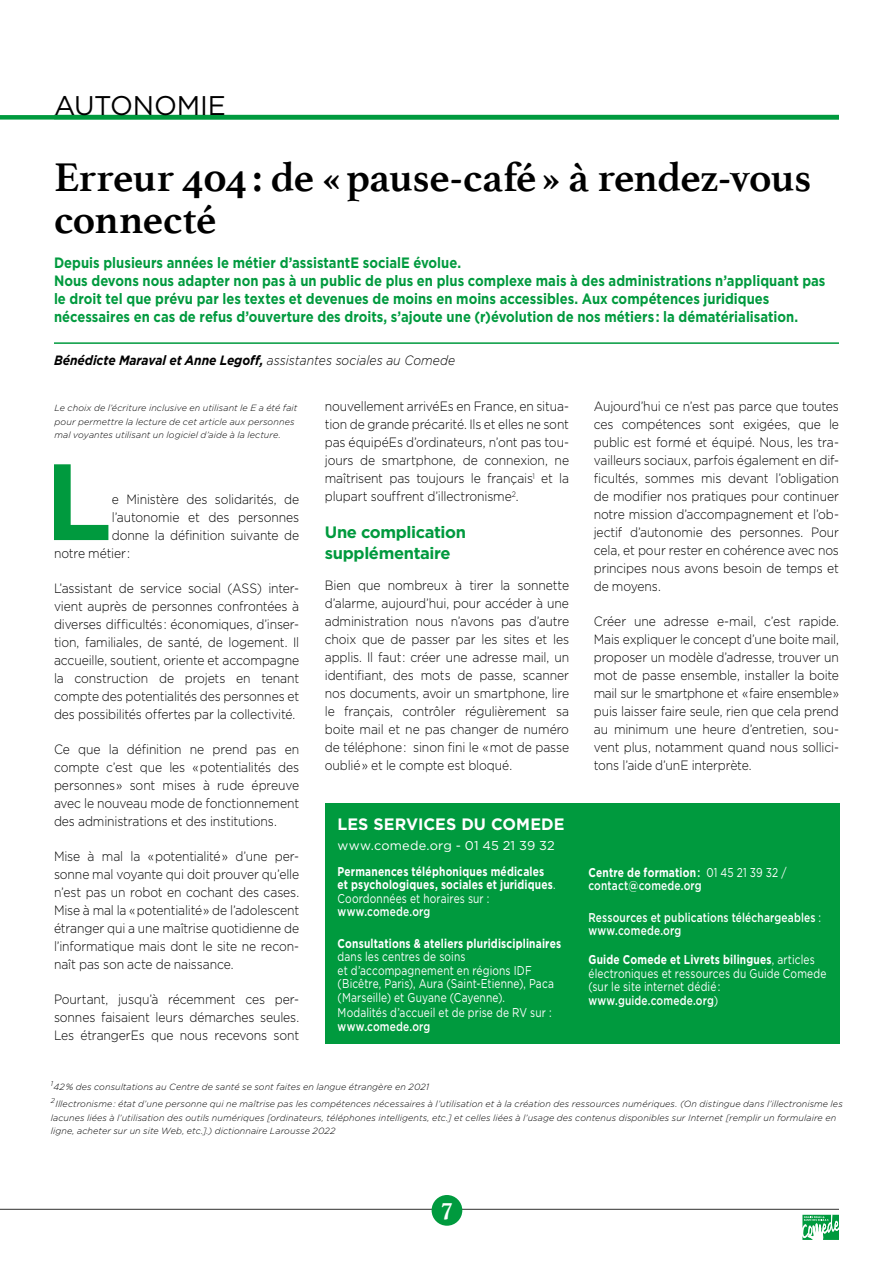
<style>
.page{position:relative;width:893px;height:1263px;background:#fff}
.page>*{position:absolute;margin:0;border:0;box-sizing:border-box;transform-origin:0 0}
.t1{font:700 108.15px "Gotham";color:#009a3e}
.t2{font:700 42px/42px "Athelas";letter-spacing:-.015em;color:#000}
.t3{font:27px "Gotham";letter-spacing:-.005em;color:#000}
.t4{font:700 25.2px "Athelas";color:#fff}
.t5{font:700 16.5px/21.6px "Gotham";letter-spacing:-.02em;color:#009a3e}
.t6{font:700 16.5px "Gotham";letter-spacing:.005em;color:#fff}
.t7{font:700 15px/18px "Gotham";color:#009a3e;scale:.87 1}
.t8{font:300 13.5px/18px "Gotham";letter-spacing:-.01em;color:#000;text-align:justify;scale:.9 1}
.t9{font:italic 700 13.5px "Gotham";letter-spacing:-.005em;color:#000;scale:.9 1}
.t10{font:12.75px/13.5px "Gotham";letter-spacing:.015em;color:#fff;scale:.8 1}
.t11{font:700 12.75px/13.5px "Gotham";letter-spacing:.015em;color:#fff;scale:.8 1}
.t12{font:500 12.75px/13.5px "Gotham";letter-spacing:.015em;color:#fff;scale:.8 1}
.t13{font:12.75px "Gotham";letter-spacing:.015em;color:#fff}
.t14{font:italic 300 9px/13.5px "Gotham";letter-spacing:.01em;color:#000}
.s1{font-weight:300}
.s2{font-weight:400}
.s3{font-weight:700}
.s4{font-weight:500}
</style>
<div class="page">
<hr style="left:0;top:1209px;width:839px;height:1px;background:#575756">
<div style="left:432px;top:1195px;width:30px;height:31px;background:#009a3e;border-radius:50%"></div>
<svg style="left:802px;top:1215px;width:37px;height:25px"></svg>
<div style="left:0;top:115px;width:839px;height:5px;background:#009a3e"></div>
<hr style="left:54px;top:342px;width:785px;height:2px;background:#009a3e">
<div style="left:325px;top:804px;width:514px;height:240px;background:#009a3e"></div>
<h3 class="t3" style="left:54px;top:88px;width:173px">AUTONOMIE</h3>
<h2 class="t2" style="left:54px;top:155px;width:759px">Erreur 404: de «pause-café » à rendez-vous connecté</h2>
<p class="t7" style="left:54px;top:253px;width:888px">Depuis plusieurs années le métier d’assistantE socialE évolue.<br>Nous devons nous adapter non pas à un public de plus en plus complexe mais à des administrations n’appliquant pas le droit tel que prévu par les textes et devenues de moins en moins accessibles. Aux compétences juridiques nécessaires en cas de refus d’ouverture des droits, s’ajoute une (r)évolution de nos métiers : la dématérialisation.</p>
<p class="t9" style="left:54px;top:351px;width:447px">Bénédicte Maraval et Anne Legoff, <span class="s1">assistantes sociales au Comede</span></p>
<p class="t14" style="left:55px;top:401px;width:244px">Le choix de l’écriture inclusive en utilisant le E a été fait pour permettre la lecture de cet article aux personnes mal voyantes utilisant un logiciel d’aide à la lecture.</p>
<h1 class="t1" style="left:45px;top:430px;width:68px">L</h1>
<p class="t8" style="left:112px;top:490px;width:210px">e Ministère des solidarités, de</p>
<p class="t8" style="left:112px;top:508px;width:210px">l’autonomie et des personnes</p>
<p class="t8" style="left:112px;top:526px;width:210px">donne la définition suivante de</p>
<p class="t8" style="left:54px;top:544px;width:86px">notre métier :</p>
<p class="t8" style="left:54px;top:579px;width:274px">L’assistant de service social (ASS) inter&shy;vient auprès de personnes confrontées à diverses difficultés : économiques, d’inser&shy;tion, familiales, de santé, de logement. Il accueille, soutient, oriente et accompagne la construction de projets en tenant compte des potentialités des personnes et des possibilités offertes par la collectivité.</p>
<p class="t8" style="left:54px;top:740px;width:274px">Ce que la définition ne prend pas en compte c’est que les « potentialités des personnes » sont mises à rude épreuve avec le nouveau mode de fonctionnement des administrations et des institutions.</p>
<p class="t8" style="left:54px;top:847px;width:274px">Mise à mal la « potentialité » d’une per&shy;sonne mal voyante qui doit prouver qu’elle n’est pas un robot en cochant des cases.<br>Mise à mal la « potentialité » de l’adolescent étranger qui a une maîtrise quotidienne de l’informatique mais dont le site ne recon&shy;naît pas son acte de naissance.</p>
<p class="t8" style="left:54px;top:990px;width:274px">Pourtant, jusqu’à récemment ces per&shy;sonnes faisaient leurs démarches seules.<br>Les étrangerEs que nous recevons sont</p>
<p class="t8" style="left:325px;top:397px;width:273px">nouvellement arrivéEs en France, en situa&shy;tion de grande précarité. Ils et elles ne sont pas équipéEs d’ordinateurs, n’ont pas tou&shy;jours de smartphone, de connexion, ne maîtrisent pas toujours le français<sup>1</sup> et la plupart souffrent d’illectronisme<sup>2</sup>.</p>
<p class="t5" style="left:325px;top:521px;width:143px">Une complication supplémentaire</p>
<p class="t8" style="left:325px;top:576px;width:273px">Bien que nombreux à tirer la sonnette d’alarme, aujourd’hui, pour accéder à une administration nous n’avons pas d’autre choix que de passer par les sites et les applis. Il faut : créer une adresse mail, un identifiant, des mots de passe, scanner nos documents, avoir un smartphone, lire le français, contrôler régulièrement sa boite mail et ne pas changer de numéro de téléphone : sinon fini le « mot de passe oublié » et le compte est bloqué.</p>
<p class="t6" style="left:338px;top:813px;width:228px">LES SERVICES DU COMEDE</p>
<p class="t13" style="left:338px;top:837px;width:219px">www.comede.org - 01 45 21 39 32</p>
<p class="t11" style="left:338px;top:864px;width:274px">Permanences téléphoniques médicales et psychologiques, sociales et juridiques<span class="s2">.<br>Coordonnées et horaires sur :</span></p>
<p class="t12" style="left:338px;top:905px;width:117px">www.comede.org</p>
<p class="t11" style="left:338px;top:936px;width:281px">Consultations &amp; ateliers pluridisciplinaires</p>
<p class="t10" style="left:338px;top:949px;width:272px">dans les centres de soins<br>et d’accompagnement en régions IDF (Bicêtre, Paris), Aura (Saint-Etienne), Paca (Marseille) et Guyane (Cayenne).</p>
<p class="t10" style="left:338px;top:1006px;width:269px">Modalités d’accueil et de prise de RV sur :</p>
<p class="t12" style="left:338px;top:1019px;width:117px">www.comede.org</p>
<p class="t8" style="left:594px;top:397px;width:274px">Aujourd’hui ce n’est pas parce que toutes ces compétences sont exigées, que le public est formé et équipé. Nous, les tra&shy;vailleurs sociaux, parfois également en dif&shy;ficultés, sommes mis devant l’obligation de modifier nos pratiques pour continuer notre mission d’accompagnement et l’ob&shy;jectif d’autonomie des personnes. Pour cela, et pour rester en cohérence avec nos principes nous avons besoin de temps et de moyens.</p>
<p class="t8" style="left:594px;top:612px;width:274px">Créer une adresse e-mail, c’est rapide.<br>Mais expliquer le concept d’une boite mail, proposer un modèle d’adresse, trouver un mot de passe ensemble, installer la boite mail sur le smartphone et « faire ensemble » puis laisser faire seule, rien que cela prend au minimum une heure d’entretien, sou&shy;vent plus, notamment quand nous sollici&shy;tons l’aide d’unE interprète.</p>
<p class="t12" style="left:588px;top:865px;width:249px"><span class="s3">Centre de formation</span> : <span class="s2">01 45 21 39 32 / </span>contact@comede.org</p>
<p class="t12" style="left:588px;top:910px;width:292px">Ressources et publications téléchargeables <span class="s2">: </span>www.comede.org</p>
<p class="t10" style="left:588px;top:953px;width:299px"><span class="s3">Guide Comede et Livrets bilingues</span>, articles électroniques et ressources du Guide Comede (sur le site internet dédié : <span class="s4">www.guide.comede.org</span>)</p>
<p class="t14" style="left:51px;top:1077px;width:793px;line-height:17.7px"><sup>1</sup>42 % des consultations au Centre de santé se sont faites en langue étrangère en 2021<br><sup>2</sup>Illectronisme : état d’une personne qui ne maîtrise pas les compétences nécessaires à l’utilisation et à la création des ressources numériques. (On distingue dans l’illectronisme les</p>
<p class="t14" style="left:51px;top:1111px;width:787px">lacunes liées à l’utilisation des outils numériques [ordinateurs, téléphones intelligents, etc.] et celles liées à l’usage des contenus disponibles sur Internet [remplir un formulaire en ligne, acheter sur un site Web, etc.].) dictionnaire Larousse 2022</p>
<h3 class="t4" style="left:442px;top:1186px;width:12px">7</h3>
</div>
